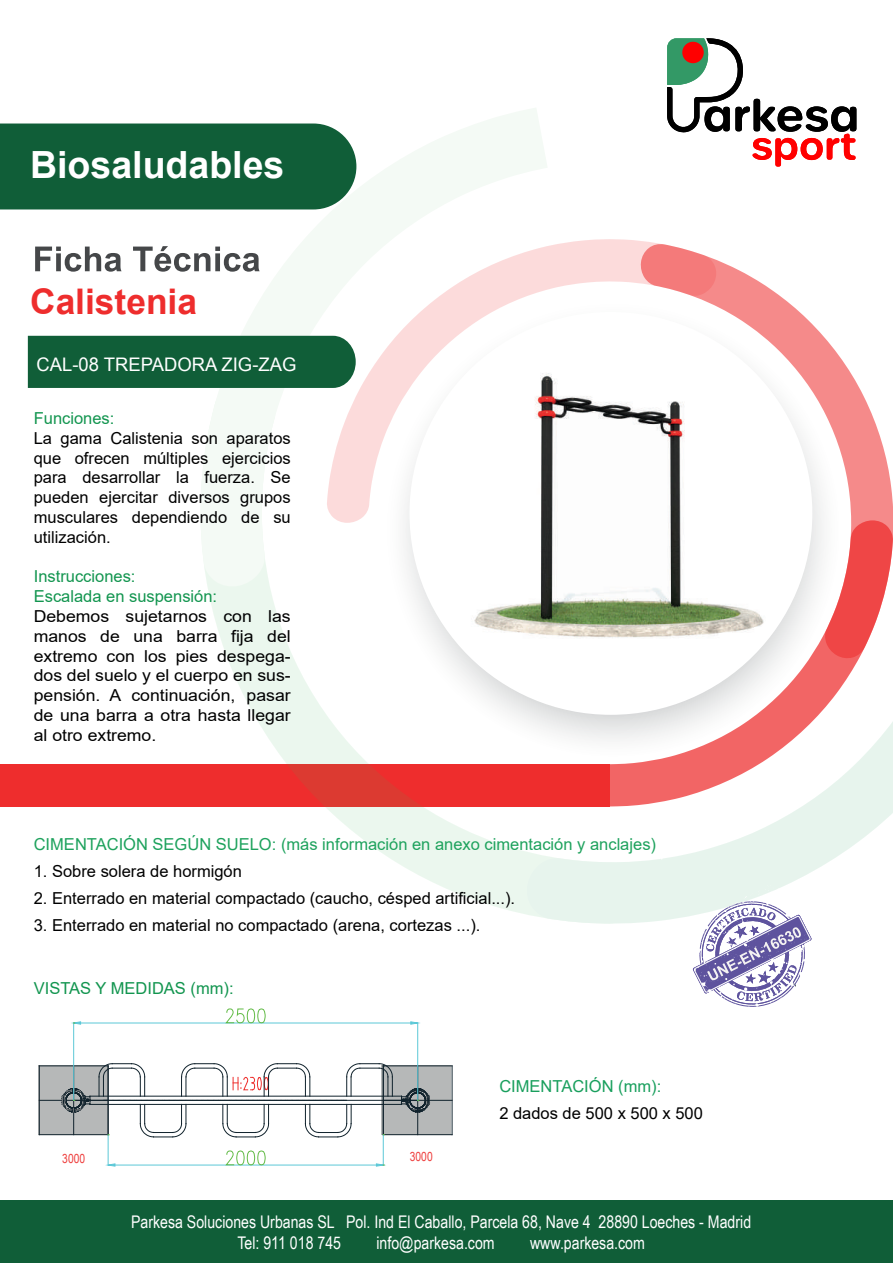
<style>
.page{position:relative;width:893px;height:1263px;background:#fff}
.page>*{position:absolute;margin:0;border:0;box-sizing:border-box;transform-origin:0 0}
.t1{font:700 37.5px "Arial";color:#fff}
.t2{font:700 35.4px "Arial";color:#ee2d2d}
.t3{font:18.75px "Arial Narrow";color:#fff;scale:1.2 1}
.t4{font:17.4px/21.6px "Arial Narrow";color:#fff}
.t5{font:16.5px/19.8px "Arial";color:#000001;text-align:justify}
.t6{font:16.5px/19.8px "Arial";color:#000001;text-align:justify;scale:1.07 1}
.t7{font:16.5px "Arial";color:#1ea25d}
.t8{font:16.5px/19.8px "Arial";color:#12954f}
.t9{font:16.5px "Arial";color:#199f5d}
.t10{font:12.6px "Arial Narrow";color:#ee3c3b}
</style>
<div class="page">
<div style="left:0;top:1200px;width:893px;height:63px;background:#105e38"></div>
<svg style="left:548px;top:239px;width:112px;height:51px;fill:#fcdbdb"></svg>
<svg style="left:641px;top:244px;width:229px;height:166px"></svg>
<div style="left:0;top:764px;width:610px;height:42px;background:#ee2d2d"></div>
<svg style="left:201px;top:587px;width:325px;height:327px"></svg>
<svg style="left:201px;top:108px;width:347px;height:479px"></svg>
<svg style="left:526px;top:696px;width:302px;height:228px;fill:#e7f4ed"></svg>
<div style="left:28px;top:336px;width:328px;height:52px;background:#105e38"></div>
<svg style="left:35px;top:247px;width:87px;height:25px"></svg>
<svg style="left:133px;top:246px;width:127px;height:26px"></svg>
<div style="left:0;top:124px;width:356px;height:85px;background:#105e38"></div>
<img style="left:419px;top:338px;width:381px;height:340px">
<div style="left:382px;top:1065px;width:69px;height:70px;background:#b6b8b8"></div>
<div style="left:39px;top:1065px;width:69px;height:70px;background:#b6b8b8"></div>
<hr style="left:90px;top:1104px;width:311px;height:1px;background:#10222c">
<hr style="left:90px;top:1096px;width:311px;height:1px;background:#10222c">
<hr style="left:383px;top:1065px;width:69px;height:1px;background:#10222c">
<hr style="left:452px;top:1066px;width:1px;height:69px;background:#10222c">
<hr style="left:383px;top:1134px;width:69px;height:1px;background:#10222c">
<hr style="left:417px;top:1066px;width:1px;height:69px;background:#10222c">
<hr style="left:383px;top:1100px;width:69px;height:1px;background:#10222c">
<hr style="left:39px;top:1065px;width:69px;height:1px;background:#10222c">
<hr style="left:39px;top:1134px;width:69px;height:1px;background:#10222c">
<hr style="left:39px;top:1066px;width:1px;height:69px;background:#10222c">
<hr style="left:73px;top:1066px;width:1px;height:69px;background:#10222c">
<hr style="left:39px;top:1100px;width:69px;height:1px;background:#10222c">
<hr style="left:417px;top:1023px;width:1px;height:77px;background:#5cc8d7">
<hr style="left:73px;top:1023px;width:1px;height:77px;background:#5cc8d7">
<hr style="left:81px;top:1023px;width:330px;height:1px;background:#5cc8d7">
<svg style="left:410px;top:1021px;width:10px;height:3px"></svg>
<svg style="left:401px;top:1088px;width:29px;height:24px"></svg>
<svg style="left:62px;top:1088px;width:29px;height:24px"></svg>
<svg style="left:71px;top:1021px;width:10px;height:3px"></svg>
<svg style="left:226px;top:1008px;width:39px;height:15px"></svg>
<hr style="left:108px;top:1135px;width:1px;height:30px;background:#5cc8d7">
<hr style="left:383px;top:1135px;width:1px;height:30px;background:#5cc8d7">
<hr style="left:115px;top:1165px;width:261px;height:1px;background:#5cc8d7">
<svg style="left:106px;top:1163px;width:9px;height:3px"></svg>
<svg style="left:99px;top:1063px;width:294px;height:75px"></svg>
<svg style="left:376px;top:1163px;width:10px;height:3px"></svg>
<svg style="left:226px;top:1150px;width:39px;height:15px"></svg>
<svg style="left:573px;top:410px;width:320px;height:452px"></svg>
<svg style="left:675px;top:885px;width:153px;height:122px"></svg>
<svg style="left:667px;top:38px;width:189px;height:129px"></svg>
<div style="left:682px;top:42px;width:22px;height:21px;background:#f00;border-radius:50%"></div>
<h1 class="t1" style="left:30px;top:138px;width:256px">Biosaludables</h1>
<h2 class="t2" style="left:30px;top:277px;width:168px">Calistenia</h2>
<p class="t3" style="left:37px;top:351px;width:218px">CAL-08 TREPADORA ZIG-ZAG</p>
<p class="t8" style="left:34px;top:408px;width:82px">Funciones:</p>
<p class="t5" style="left:34px;top:428px;width:258px">La gama Calistenia son aparatos que ofrecen múltiples ejercicios para desarrollar la fuerza. Se pueden ejercitar diversos grupos musculares dependiendo de su utilización.</p>
<p class="t8" style="left:34px;top:567px;width:185px">Instrucciones:<br>Escalada en suspensión:</p>
<p class="t6" style="left:34px;top:606px;width:242px">Debemos sujetarnos con las manos de una barra fija del extremo con los pies despega&shy;dos del suelo y el cuerpo en sus&shy;pensión. A continuación, pasar de una barra a otra hasta llegar al otro extremo.</p>
<p class="t7" style="left:34px;top:833px;width:624px">CIMENTACIÓN SEGÚN SUELO: (más información en anexo cimentación y anclajes)</p>
<p class="t5" style="left:34px;top:861px;width:210px">1. Sobre solera de hormigón</p>
<p class="t5" style="left:34px;top:888px;width:483px">2. Enterrado en material compactado (caucho, césped artificial...).</p>
<p class="t5" style="left:34px;top:915px;width:448px">3. Enterrado en material no compactado (arena, cortezas ...).</p>
<p class="t8" style="left:34px;top:978px;width:201px">VISTAS Y MEDIDAS (mm):</p>
<p class="t10" style="left:62px;top:1149px;width:24px">3000</p>
<p class="t10" style="left:410px;top:1148px;width:24px">3000</p>
<p class="t9" style="left:499px;top:1075px;width:163px">CIMENTACIÓN (mm):</p>
<p class="t5" style="left:499px;top:1103px;width:205px">2 dados de 500 x 500 x 500</p>
<p class="t4" style="left:237px;top:1210px;width:515px;text-indent:-106px">Parkesa Soluciones Urbanas SL Pol. Ind El Caballo, Parcela 68, Nave 4 28890 Loeches - Madrid<br>Tel: 911 018 745</p>
<p class="t4" style="left:376px;top:1231px;width:120px">info@parkesa.com</p>
<p class="t4" style="left:530px;top:1231px;width:116px">www.parkesa.com</p>
</div>
